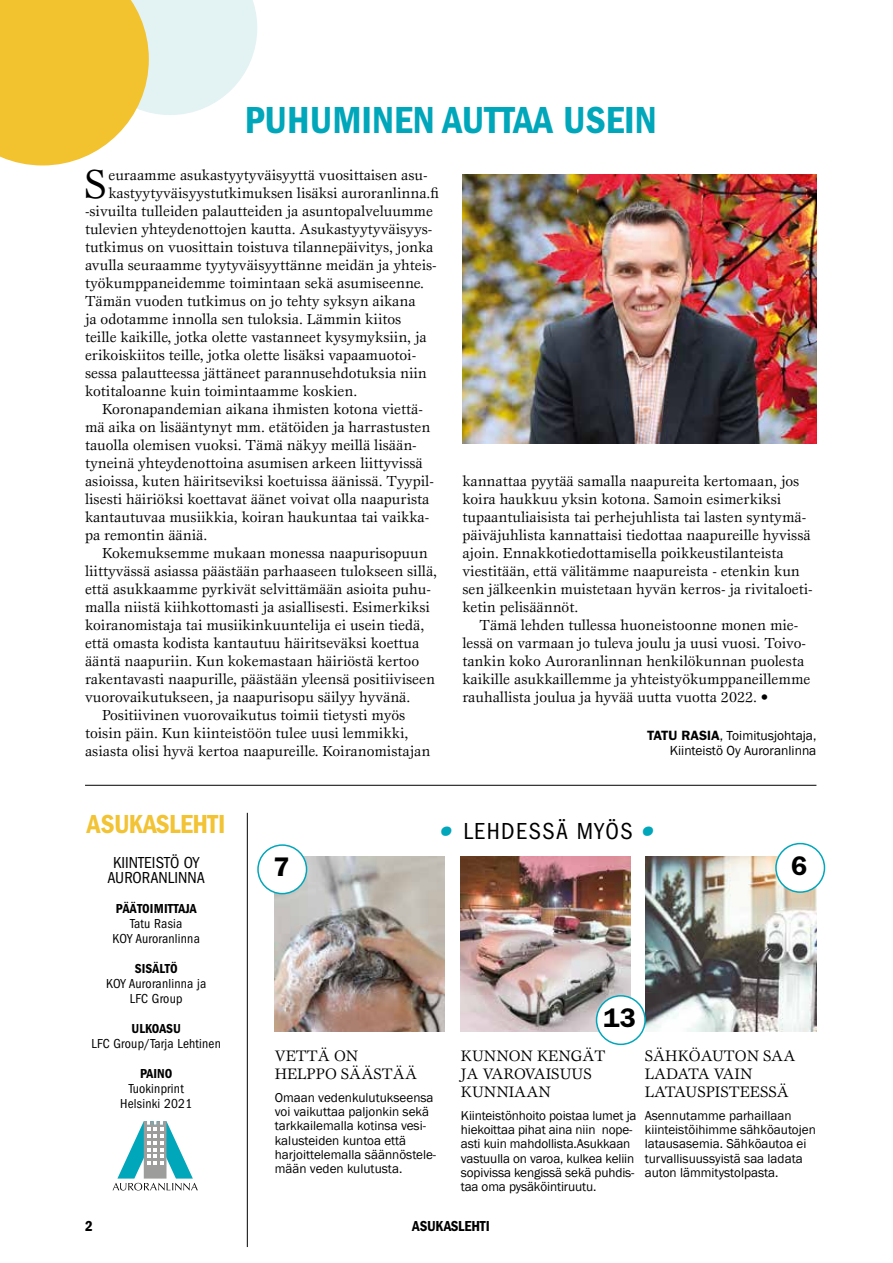
<style>
.page{position:relative;width:893px;height:1263px;background:#fff}
.page>*{position:absolute;margin:0;border:0;box-sizing:border-box;transform-origin:0 0}
.t1{font:42px "Esprit";color:#000}
.t2{font:600 condensed 39px "Franklin Gothic";color:#00a6ba}
.t3{font:600 condensed 27px "Franklin Gothic";letter-spacing:-.02em;color:#f2c334}
.t4{font:600 27px "Franklin Gothic";color:#000}
.t5{font:condensed 24px "Franklin Gothic";letter-spacing:.06em;color:#000}
.t6{font:condensed 16.5px/15px "Franklin Gothic";letter-spacing:.005em;color:#000;text-align:center}
.t7{font:15.75px/18px "Esprit";color:#000}
.t8{font:15px/18px "Esprit";color:#000}
.t9{font:600 condensed 15px "Franklin Gothic";letter-spacing:-.01em;color:#000}
.t10{font:condensed 13.5px/15px "Franklin Gothic";letter-spacing:.015em;color:#000;text-align:center}
.t11{font:13.5px/15px "Franklin Gothic";color:#000;text-align:right}
.t12{font:600 condensed 13.5px "Franklin Gothic";letter-spacing:.005em;color:#000}
.t13{font:13.2px/14.2px "Franklin Gothic";color:#000}
.s1{font-weight:600}
.s2{font-family:"Banner";font-weight:700;font-stretch:normal;font-size:28.5px;color:#00a6ba}
</style>
<div class="page">
<img style="left:646px;top:857px;width:170px;height:175px">
<svg style="left:0;top:0;width:257px;height:165px"></svg>
<svg style="left:113px;top:1121px;width:85px;height:69px"></svg>
<hr style="left:85px;top:785px;width:731px;height:1px;background:#000">
<hr style="left:247px;top:813px;width:1px;height:434px;background:#000">
<img style="left:275px;top:857px;width:170px;height:175px">
<img style="left:461px;top:857px;width:170px;height:175px">
<div style="left:596px;top:996px;width:49px;height:48px;background:#fff;border-radius:50%"></div>
<div style="left:596px;top:995px;width:50px;height:50px;border:2px solid #00a6ba;border-radius:50%"></div>
<div style="left:258px;top:845px;width:49px;height:48px;background:#fff;border-radius:50%"></div>
<div style="left:257px;top:844px;width:50px;height:50px;border:2px solid #00a6ba;border-radius:50%"></div>
<div style="left:776px;top:843px;width:48px;height:49px;background:#fff;border-radius:50%"></div>
<div style="left:775px;top:843px;width:50px;height:50px;border:2px solid #00a6ba;border-radius:50%"></div>
<img style="left:462px;top:174px;width:354px;height:269px">
<h2 class="t2" style="left:245px;top:98px;width:414px">PUHUMINEN AUTTAA USEIN</h2>
<h1 class="t1" style="left:84px;top:158px;width:24px">S</h1>
<p class="t8" style="left:108px;top:166px;width:321px">euraamme asukastyytyväisyyttä vuosittaisen asu-</p>
<p class="t8" style="left:108px;top:184px;width:332px">kastyytyväisyystutkimuksen lisäksi auroranlinna.fi</p>
<p class="t8" style="left:85px;top:202px;width:349px">-sivuilta tulleiden palautteiden ja asuntopalveluumme</p>
<p class="t8" style="left:85px;top:220px;width:349px">tulevien yhteydenottojen kautta. Asukastyytyväisyys-</p>
<p class="t8" style="left:85px;top:238px;width:350px">tutkimus on vuosittain toistuva tilannepäivitys, jonka</p>
<p class="t8" style="left:85px;top:256px;width:353px">avulla seuraamme tyytyväisyyttänne meidän ja yhteis-</p>
<p class="t8" style="left:85px;top:274px;width:340px">työkumppaneidemme toimintaan sekä asumiseenne.</p>
<p class="t8" style="left:85px;top:292px;width:332px">Tämän vuoden tutkimus on jo tehty syksyn aikana</p>
<p class="t8" style="left:85px;top:310px;width:318px">ja odotamme innolla sen tuloksia. Lämmin kiitos</p>
<p class="t8" style="left:85px;top:328px;width:343px">teille kaikille, jotka olette vastanneet kysymyksiin, ja</p>
<p class="t8" style="left:85px;top:346px;width:333px">erikoiskiitos teille, jotka olette lisäksi vapaamuotoi-</p>
<p class="t8" style="left:85px;top:364px;width:343px">sessa palautteessa jättäneet parannusehdotuksia niin</p>
<p class="t8" style="left:85px;top:382px;width:274px">kotitaloanne kuin toimintaamme koskien.</p>
<p class="t8" style="left:102px;top:400px;width:322px">Koronapandemian aikana ihmisten kotona viettä-</p>
<p class="t8" style="left:85px;top:418px;width:347px">mä aika on lisääntynyt mm. etätöiden ja harrastusten</p>
<p class="t8" style="left:85px;top:436px;width:333px">tauolla olemisen vuoksi. Tämä näkyy meillä lisään-</p>
<p class="t8" style="left:85px;top:454px;width:339px">tyneinä yhteydenottoina asumisen arkeen liittyvissä</p>
<p class="t8" style="left:85px;top:472px;width:350px">asioissa, kuten häiritseviksi koetuissa äänissä. Tyypil-</p>
<p class="t8" style="left:85px;top:490px;width:346px">lisesti häiriöksi koettavat äänet voivat olla naapurista</p>
<p class="t8" style="left:85px;top:508px;width:346px">kantautuvaa musiikkia, koiran haukuntaa tai vaikka-</p>
<p class="t8" style="left:85px;top:526px;width:124px">pa remontin ääniä.</p>
<p class="t8" style="left:102px;top:544px;width:327px">Kokemuksemme mukaan monessa naapurisopuun</p>
<p class="t8" style="left:85px;top:562px;width:354px">liittyvässä asiassa päästään parhaaseen tulokseen sillä,</p>
<p class="t8" style="left:85px;top:580px;width:347px">että asukkaamme pyrkivät selvittämään asioita puhu-</p>
<p class="t8" style="left:85px;top:598px;width:346px">malla niistä kiihkottomasti ja asiallisesti. Esimerkiksi</p>
<p class="t8" style="left:85px;top:616px;width:341px">koiranomistaja tai musiikinkuuntelija ei usein tiedä,</p>
<p class="t8" style="left:85px;top:634px;width:336px">että omasta kodista kantautuu häiritseväksi koettua</p>
<p class="t8" style="left:85px;top:652px;width:336px">ääntä naapuriin. Kun kokemastaan häiriöstä kertoo</p>
<p class="t8" style="left:85px;top:670px;width:351px">rakentavasti naapurille, päästään yleensä positiiviseen</p>
<p class="t8" style="left:85px;top:688px;width:327px">vuorovaikutukseen, ja naapurisopu säilyy hyvänä.</p>
<p class="t8" style="left:102px;top:706px;width:305px">Positiivinen vuorovaikutus toimii tietysti myös</p>
<p class="t8" style="left:85px;top:724px;width:325px">toisin päin. Kun kiinteistöön tulee uusi lemmikki,</p>
<p class="t8" style="left:85px;top:742px;width:347px">asiasta olisi hyvä kertoa naapureille. Koiranomistajan</p>
<p class="t8" style="left:462px;top:472px;width:352px">kannattaa pyytää samalla naapureita kertomaan, jos koira haukkuu yksin kotona. Samoin esimerkiksi tupaantuliaisista tai perhejuhlista tai lasten syntymä&shy;päiväjuhlista kannattaisi tiedottaa naapureille hyvissä ajoin. Ennakkotiedottamisella poikkeustilanteista viestitään, että välitämme naapureista - etenkin kun sen jälkeenkin muistetaan hyvän kerros- ja rivitaloeti&shy;ketin pelisäännöt.</p>
<p class="t8" style="left:462px;top:616px;width:350px;text-indent:17px">Tämä lehden tullessa huoneistoonne monen mie&shy;lessä on varmaan jo tuleva joulu ja uusi vuosi. Toivo&shy;tankin koko Auroranlinnan henkilökunnan puolesta kaikille asukkaillemme ja yhteistyökumppaneillemme rauhallista joulua ja hyvää uutta vuotta 2022. •</p>
<p class="t11" style="left:647px;top:729px;width:171px"><span class="s1">TATU RASIA</span>, Toimitusjohtaja,<br>Kiinteistö Oy Auroranlinna</p>
<h3 class="t3" style="left:87px;top:809px;width:140px">ASUKASLEHTI</h3>
<h3 class="t5" style="left:439px;top:818px;width:216px"><span class="s2">•</span> LEHDESSÄ MYÖS <span class="s2">•</span></h3>
<p class="t6" style="left:107px;top:855px;width:99px">KIINTEISTÖ OY<br>AURORANLINNA</p>
<p class="t12" style="left:116px;top:900px;width:83px">PÄÄTOIMITTAJA</p>
<p class="t10" style="left:113px;top:916px;width:89px">Tatu Rasia<br>KOY Auroranlinna</p>
<p class="t12" style="left:135px;top:960px;width:44px">SISÄLTÖ</p>
<p class="t10" style="left:106px;top:976px;width:102px">KOY Auroranlinna ja<br>LFC Group</p>
<p class="t12" style="left:131px;top:1020px;width:51px">ULKOASU</p>
<p class="t10" style="left:92px;top:1036px;width:131px">LFC Group/Tarja Lehtinen</p>
<p class="t12" style="left:140px;top:1065px;width:34px">PAINO</p>
<p class="t10" style="left:120px;top:1081px;width:74px">Tuokinprint<br>Helsinki 2021</p>
<h3 class="t4" style="left:273px;top:851px;width:18px">7</h3>
<h3 class="t4" style="left:791px;top:849px;width:18px">6</h3>
<p class="t7" style="left:275px;top:1047px;width:144px">VETTÄ ON<br>HELPPO SÄÄSTÄÄ</p>
<p class="t13" style="left:275px;top:1091px;width:163px">Omaan vedenkulutukseensa voi vaikuttaa paljonkin sekä tarkkailemalla kotinsa vesi&shy;kalusteiden kuntoa että harjoittelemalla säännöstele&shy;mään veden kulutusta.</p>
<h3 class="t4" style="left:604px;top:1002px;width:34px">13</h3>
<p class="t7" style="left:461px;top:1047px;width:146px">KUNNON KENGÄT<br>JA VAROVAISUUS<br>KUNNIAAN</p>
<p class="t13" style="left:461px;top:1109px;width:177px">Kiinteistönhoito poistaa lumet ja hiekoittaa pihat aina niin nope&shy;asti kuin mahdollista.Asukkaan vastuulla on varoa, kulkea keliin sopivissa kengissä sekä puhdis&shy;taa oma pysäköintiruutu.</p>
<p class="t7" style="left:645px;top:1047px;width:152px">SÄHKÖAUTON SAA<br>LADATA VAIN<br>LATAUSPISTEESSÄ</p>
<p class="t13" style="left:645px;top:1109px;width:173px">Asennutamme parhaillaan kiinteistöihimme sähköautojen latausasemia. Sähköautoa ei turvallisuussyistä saa ladata auton lämmitystolpasta.</p>
<p class="t9" style="left:85px;top:1217px;width:9px">2</p>
<p class="t9" style="left:412px;top:1217px;width:79px">ASUKASLEHTI</p>
</div>
